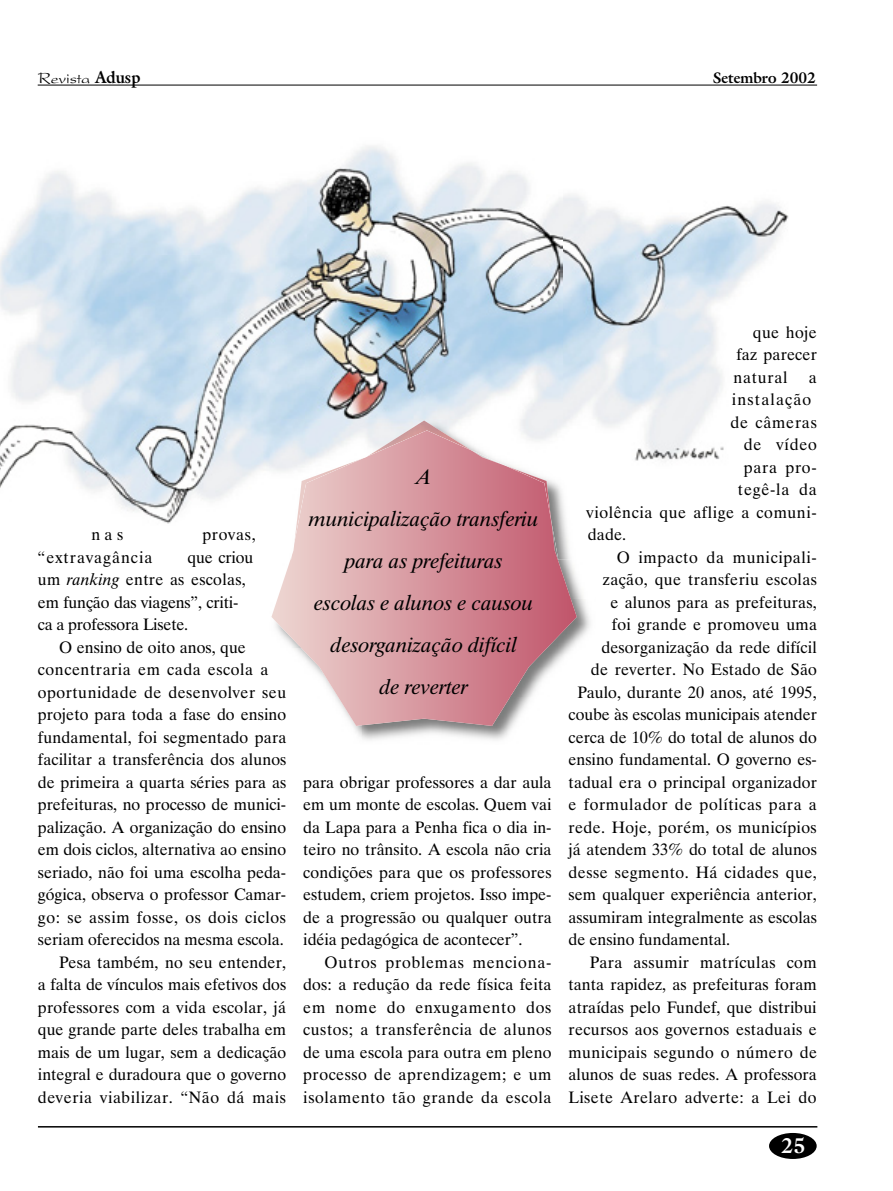
<style>
.page{position:relative;width:893px;height:1191px;background:#fff}
.page>*{position:absolute;margin:0;border:0;box-sizing:border-box;transform-origin:0 0}
.t1{font:italic 21px/42px "Dutch 801 BT";color:#000;text-align:center}
.t2{font:700 21px "Galliard IT Cby BT";color:#fff}
.t3{font:16.5px/22.5px "Dutch 801 BT";letter-spacing:.005em;color:#000;text-align:justify}
.t4{font:16.5px "Dutch 801 BT";letter-spacing:.035em;color:#000}
.t5{font:16.5px "Dutch 801 BT";letter-spacing:.025em;color:#000}
.t6{font:16.5px "Dutch 801 BT";letter-spacing:.03em;color:#000}
.t7{font:16.5px "Dutch 801 BT";letter-spacing:.06em;color:#000}
.t8{font:16.5px "President";color:#000}
.t9{font:16.5px "Dutch 801 BT";letter-spacing:.07em;color:#000}
.t10{font:16.5px "Dutch 801 BT";letter-spacing:.045em;color:#000}
.t11{font:700 15px "Galliard IT Cby BT";color:#000}
.s1{font-family:"Galliard IT Cby BT";font-weight:700}
.s2{font-style:italic}
</style>
<div class="page">
<hr style="left:38px;top:1126px;width:779px;height:1px;background:#000">
<div style="left:769px;top:1133px;width:48px;height:26px;background:#000;border-radius:50%"></div>
<hr style="left:38px;top:85px;width:779px;height:1px;background:#000">
<img style="left:353px;top:726px;width:10px;height:13px">
<img style="left:363px;top:726px;width:150px;height:14px">
<img style="left:577px;top:598px;width:13px;height:44px">
<img style="left:577px;top:582px;width:6px;height:16px">
<svg style="left:271px;top:559px;width:306px;height:167px"></svg>
<img style="left:0;top:171px;width:306px;height:353px">
<img style="left:562px;top:195px;width:227px;height:266px">
<img style="left:306px;top:146px;width:256px;height:273px">
<img style="left:270px;top:419px;width:325px;height:140px">
<img style="left:290px;top:420px;width:261px;height:139px">
<p class="t8" style="left:38px;top:69px;width:104px">Revista <span class="s1">Adusp</span></p>
<p class="t11" style="left:713px;top:68px;width:105px">Setembro 2002</p>
<p class="t3" style="left:91px;top:523px;width:33px">nas</p>
<p class="t3" style="left:202px;top:523px;width:55px">provas,</p>
<p class="t7" style="left:38px;top:547px;width:116px">“extravagância</p>
<p class="t3" style="left:38px;top:545px;width:217px;text-align:left;text-indent:149px">que criou um <span class="s2">ranking</span> entre as escolas, em função das viagens”, criti&shy;ca a professora Lisete.</p>
<p class="t3" style="left:59px;top:635px;width:188px">O ensino de oito anos, que</p>
<p class="t4" style="left:38px;top:659px;width:232px">concentraria em cada escola a</p>
<p class="t6" style="left:38px;top:682px;width:250px">oportunidade de desenvolver seu</p>
<p class="t3" style="left:38px;top:703px;width:250px">projeto para toda a fase do ensino</p>
<p class="t3" style="left:38px;top:725px;width:250px">fundamental, foi segmentado para</p>
<p class="t3" style="left:38px;top:748px;width:250px">facilitar a transferência dos alunos</p>
<p class="t3" style="left:38px;top:770px;width:250px">de primeira a quarta séries para as</p>
<p class="t3" style="left:38px;top:793px;width:250px">prefeituras, no processo de munici-</p>
<p class="t3" style="left:38px;top:815px;width:250px">palização. A organização do ensino</p>
<p class="t3" style="left:38px;top:838px;width:250px">em dois ciclos, alternativa ao ensino</p>
<p class="t3" style="left:38px;top:860px;width:250px">seriado, não foi uma escolha peda-</p>
<p class="t3" style="left:38px;top:883px;width:250px">gógica, observa o professor Camar-</p>
<p class="t4" style="left:38px;top:907px;width:250px">go: se assim fosse, os dois ciclos</p>
<p class="t3" style="left:38px;top:928px;width:247px">seriam oferecidos na mesma escola.</p>
<p class="t3" style="left:59px;top:950px;width:228px">Pesa também, no seu entender,</p>
<p class="t3" style="left:38px;top:973px;width:250px">a falta de vínculos mais efetivos dos</p>
<p class="t3" style="left:38px;top:995px;width:250px">professores com a vida escolar, já</p>
<p class="t3" style="left:38px;top:1018px;width:250px">que grande parte deles trabalha em</p>
<p class="t3" style="left:38px;top:1040px;width:250px">mais de um lugar, sem a dedicação</p>
<p class="t3" style="left:38px;top:1063px;width:250px">integral e duradoura que o governo</p>
<p class="t4" style="left:38px;top:1087px;width:250px">deveria viabilizar. “Não dá mais</p>
<p class="t1" style="left:309px;top:455px;width:231px">A<br>munici palização transferiu para as prefeituras<br>escolas e alunos e causou desorganização difícil<br>de reverter</p>
<p class="t3" style="left:303px;top:770px;width:250px">para obrigar professores a dar aula em um monte de escolas. Quem vai da Lapa para a Penha fica o dia in&shy;teiro no trânsito. A escola não cria condições para que os professores estudem, criem projetos. Isso impe&shy;de a progressão ou qualquer outra idéia pedagógica de acontecer”.</p>
<p class="t3" style="left:303px;top:950px;width:250px;text-indent:21px">Outros problemas menciona&shy;dos: a redução da rede física feita em nome do enxugamento dos custos; a transferência de alunos de uma escola para outra em pleno processo de aprendizagem; e um isolamento tão grande da escola</p>
<p class="t3" style="left:733px;top:320px;width:85px;text-indent:20px">que hoje faz parecer natural</p>
<p class="t3" style="left:809px;top:365px;width:9px">a</p>
<p class="t9" style="left:732px;top:389px;width:81px">instalação</p>
<p class="t10" style="left:730px;top:412px;width:88px">de câmeras</p>
<p class="t3" style="left:744px;top:433px;width:74px">de vídeo</p>
<p class="t3" style="left:744px;top:455px;width:74px">para pro-</p>
<p class="t3" style="left:738px;top:478px;width:80px">tegê-la da</p>
<p class="t4" style="left:586px;top:502px;width:232px">violência que aflige a comuni-</p>
<p class="t3" style="left:588px;top:523px;width:40px">dade.</p>
<p class="t4" style="left:617px;top:547px;width:202px">O impacto da municipali-</p>
<p class="t5" style="left:603px;top:569px;width:215px">zação, que transferiu escolas</p>
<p class="t3" style="left:610px;top:590px;width:208px">e alunos para as prefeituras,</p>
<p class="t3" style="left:612px;top:613px;width:207px">foi grande e promoveu uma</p>
<p class="t3" style="left:601px;top:635px;width:217px">desorganização da rede difícil</p>
<p class="t3" style="left:591px;top:658px;width:228px">de reverter. No Estado de São</p>
<p class="t3" style="left:577px;top:680px;width:241px">Paulo, durante 20 anos, até 1995,</p>
<p class="t3" style="left:569px;top:703px;width:250px">coube às escolas municipais atender</p>
<p class="t3" style="left:569px;top:725px;width:250px">cerca de 10% do total de alunos do</p>
<p class="t3" style="left:569px;top:748px;width:250px">ensino fundamental. O governo es-</p>
<p class="t3" style="left:569px;top:770px;width:250px">tadual era o principal organizador</p>
<p class="t4" style="left:569px;top:794px;width:250px">e formulador de políticas para a</p>
<p class="t3" style="left:569px;top:815px;width:250px">rede. Hoje, porém, os municípios</p>
<p class="t3" style="left:569px;top:838px;width:250px">já atendem 33% do total de alunos</p>
<p class="t6" style="left:569px;top:862px;width:250px">desse segmento. Há cidades que,</p>
<p class="t3" style="left:569px;top:883px;width:250px">sem qualquer experiência anterior,</p>
<p class="t3" style="left:569px;top:905px;width:250px">assumiram integralmente as escolas</p>
<p class="t3" style="left:569px;top:928px;width:163px">de ensino fundamental.</p>
<p class="t5" style="left:590px;top:952px;width:228px">Para assumir matrículas com</p>
<p class="t3" style="left:569px;top:973px;width:250px">tanta rapidez, as prefeituras foram</p>
<p class="t3" style="left:569px;top:995px;width:250px">atraídas pelo Fundef, que distribui</p>
<p class="t3" style="left:569px;top:1018px;width:250px">recursos aos governos estaduais e</p>
<p class="t5" style="left:569px;top:1042px;width:250px">municipais segundo o número de</p>
<p class="t3" style="left:569px;top:1063px;width:250px">alunos de suas redes. A professora</p>
<p class="t5" style="left:569px;top:1087px;width:250px">Lisete Arelaro adverte: a Lei do</p>
<p class="t2" style="left:781px;top:1132px;width:26px">25</p>
</div>
